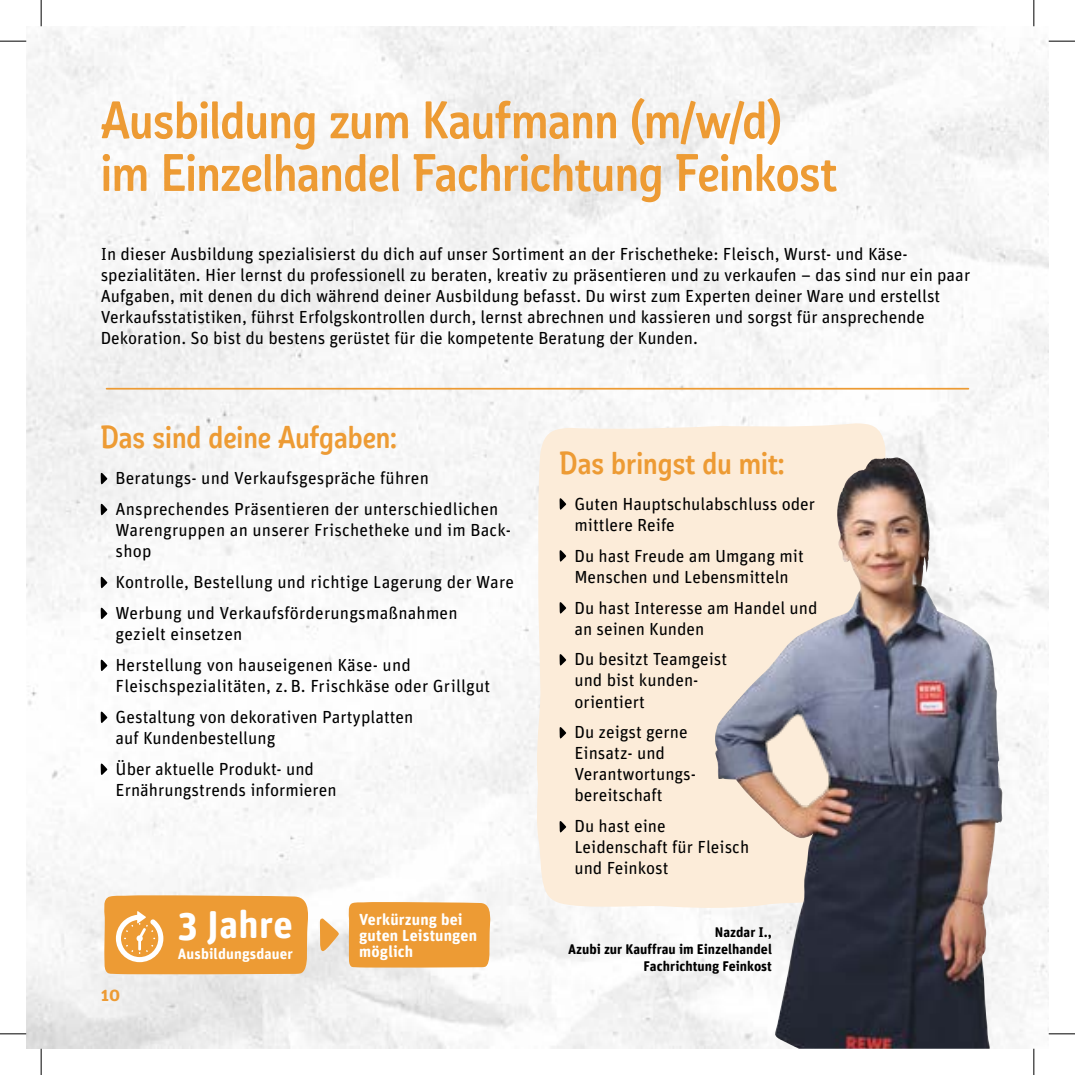
<style>
.page{position:relative;width:1075px;height:1075px;background:#fff}
.page>*{position:absolute;margin:0;border:0;box-sizing:border-box;transform-origin:0 0}
.t1{font:500 52.68px/52.7px "REWE Mato";letter-spacing:-.01em;color:#ed9b34}
.t2{font:700 38.68px "Unit Rounded OT";letter-spacing:.01em;color:#fff}
.t3{font:500 31.5px "REWE Mato";color:#ed9b34}
.t4{font:17.5px/21px "Unit Rounded OT";color:#000}
.t5{font:700 17.5px "Unit Rounded OT";color:#ed9b34}
.t6{font:700 15.92px/15.9px "Unit Rounded OT";letter-spacing:.01em;color:#fff}
.t7{font:700 15.05px "Unit Rounded OT";letter-spacing:.01em;color:#fff}
.t8{font:700 14px/16.8px "Unit Rounded OT";color:#000;text-align:right}
</style>
<div class="page">
<img style="left:26px;top:26px;width:1022px;height:1022px">
<div style="left:535px;top:423px;width:354px;height:487px;background:#fcecd9"></div>
<svg style="left:101px;top:472px;width:6px;height:12px"></svg>
<svg style="left:101px;top:503px;width:6px;height:12px"></svg>
<svg style="left:101px;top:576px;width:6px;height:12px"></svg>
<svg style="left:101px;top:607px;width:6px;height:12px"></svg>
<svg style="left:101px;top:659px;width:6px;height:12px"></svg>
<svg style="left:101px;top:711px;width:6px;height:12px"></svg>
<svg style="left:101px;top:763px;width:6px;height:12px"></svg>
<hr style="left:106px;top:388px;width:862px;height:1px;background:#ed9b34">
<img style="left:713px;top:457px;width:290px;height:591px">
<svg style="left:559px;top:498px;width:7px;height:12px"></svg>
<svg style="left:559px;top:550px;width:7px;height:12px"></svg>
<svg style="left:559px;top:601px;width:7px;height:13px"></svg>
<svg style="left:559px;top:653px;width:7px;height:12px"></svg>
<svg style="left:559px;top:726px;width:7px;height:12px"></svg>
<svg style="left:559px;top:820px;width:7px;height:12px"></svg>
<svg style="left:320px;top:917px;width:19px;height:34px"></svg>
<svg style="left:347px;top:901px;width:146px;height:66px;background:#eda03f"></svg>
<svg style="left:102px;top:894px;width:211px;height:80px;background:#eea549"></svg>
<svg style="left:0;top:41px;width:26px;height:1px"></svg>
<svg style="left:1048px;top:41px;width:26px;height:1px"></svg>
<svg style="left:0;top:1033px;width:26px;height:1px"></svg>
<svg style="left:1048px;top:1033px;width:26px;height:1px"></svg>
<svg style="left:41px;top:0;width:1px;height:26px"></svg>
<svg style="left:41px;top:1048px;width:1px;height:26px"></svg>
<svg style="left:1033px;top:0;width:1px;height:26px"></svg>
<svg style="left:1033px;top:1048px;width:1px;height:26px"></svg>
<h1 class="t1" style="left:101px;top:89px;width:738px">Ausbildung zum Kaufmann (m/w/d) im Einzelhandel Fachrichtung Feinkost</h1>
<p class="t4" style="left:101px;top:243px;width:871px">In dieser Ausbildung spezialisierst du dich auf unser Sortiment an der Frischetheke: Fleisch, Wurst- und Käse&shy;spezialitäten. Hier lernst du professionell zu beraten, kreativ zu präsentieren und zu verkaufen – das sind nur ein paar Aufgaben, mit denen du dich während deiner Ausbildung befasst. Du wirst zum Experten deiner Ware und erstellst Verkaufsstatistiken, führst Erfolgskontrollen durch, lernst abrechnen und kassieren und sorgst für ansprechende Dekoration. So bist du bestens gerüstet für die kompetente Beratung der Kunden.</p>
<h3 class="t3" style="left:101px;top:413px;width:297px">Das sind deine Aufgaben:</h3>
<p class="t4" style="left:116px;top:462px;width:384px;line-height:31px">Beratungs- und Verkaufsgespräche führen<br>Ansprechendes Präsentieren der unterschiedlichen</p>
<p class="t4" style="left:116px;top:519px;width:397px">Warengruppen an unserer Frischetheke und im Back&shy;shop</p>
<p class="t4" style="left:116px;top:566px;width:400px;line-height:31px">Kontrolle, Bestellung und richtige Lagerung der Ware<br>Werbung und Verkaufsförderungsmaßnahmen</p>
<p class="t4" style="left:116px;top:618px;width:297px;line-height:31px">gezielt einsetzen<br>Herstellung von hauseigenen Käse- und</p>
<p class="t4" style="left:116px;top:670px;width:376px;line-height:31px">Fleischspezialitäten, z. B. Frischkäse oder Grillgut<br>Gestaltung von dekorativen Partyplatten</p>
<p class="t4" style="left:116px;top:722px;width:200px;line-height:31px">auf Kundenbestellung<br>Über aktuelle Produkt- und</p>
<p class="t4" style="left:116px;top:779px;width:222px">Ernährungstrends informieren</p>
<p class="t5" style="left:101px;top:983px;width:21px">10</p>
<h2 class="t2" style="left:178px;top:899px;width:117px">3 Jahre</h2>
<p class="t7" style="left:178px;top:944px;width:117px">Ausbildungsdauer</p>
<p class="t6" style="left:359px;top:911px;width:119px">Verkürzung bei guten Leistungen möglich</p>
<h3 class="t3" style="left:559px;top:438px;width:226px">Das bringst du mit:</h3>
<p class="t4" style="left:574px;top:493px;width:242px">Guten Hauptschulabschluss oder mittlere Reife</p>
<p class="t4" style="left:574px;top:544px;width:231px">Du hast Freude am Umgang mit<br>Menschen und Lebensmitteln</p>
<p class="t4" style="left:574px;top:596px;width:244px">Du hast Interesse am Handel und an seinen Kunden</p>
<p class="t4" style="left:574px;top:648px;width:154px">Du besitzt Teamgeist und bist kunden&shy;orientiert</p>
<p class="t4" style="left:574px;top:721px;width:123px">Du zeigst gerne<br>Einsatz- und<br>Verantwortungs&shy;bereitschaft</p>
<p class="t4" style="left:574px;top:815px;width:176px">Du hast eine<br>Leidenschaft für Fleisch und Feinkost</p>
<p class="t8" style="left:568px;top:923px;width:205px">Nazdar I.,<br>Azubi zur Kauffrau im Einzelhandel<br>Fachrichtung Feinkost</p>
</div>
